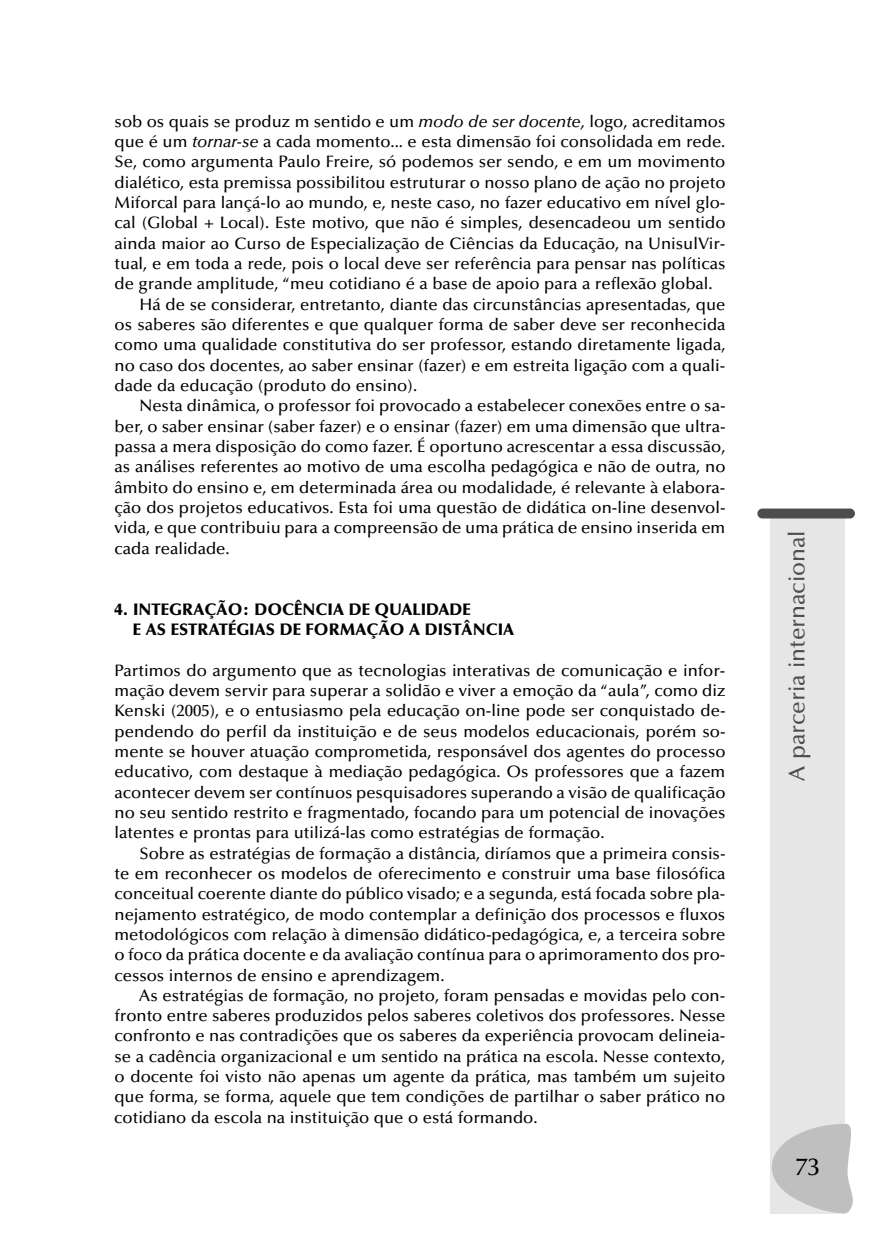
<style>
.page{position:relative;width:869px;height:1241px;background:#fff}
.page>*{position:absolute;margin:0;border:0;box-sizing:border-box;transform-origin:0 0}
.t1{font:500 24.5px "Optima";color:#000}
.t2{font:500 22.75px "Optima";color:#4d4d4d}
.t3{font:500 16.62px "Optima";color:#000}
.t4{font:900 16.62px/20.3px "Optima";color:#000}
.s1{font-style:italic}
</style>
<div class="page">
<div style="left:770px;top:516px;width:74px;height:697px;background:#e6e6e6"></div>
<div style="left:757px;top:508px;width:97px;height:10px;background:#4d4d4d;border-radius:5px"></div>
<svg style="left:772px;top:1123px;width:81px;height:89px"></svg>
<p class="t3" style="left:115px;top:115px;width:612px">sob os quais se produz m sentido e um <span class="s1">modo de ser docente,</span> logo, acreditamos</p>
<p class="t3" style="left:115px;top:135px;width:612px">que é um <span class="s1">tornar-se</span> a cada momento... e esta dimensão foi consolidada em rede.</p>
<p class="t3" style="left:115px;top:155px;width:612px">Se, como argumenta Paulo Freire, só podemos ser sendo, e em um movimento</p>
<p class="t3" style="left:115px;top:175px;width:612px">dialético, esta premissa possibilitou estruturar o nosso plano de ação no projeto</p>
<p class="t3" style="left:115px;top:196px;width:612px">Miforcal para lançá-lo ao mundo, e, neste caso, no fazer educativo em nível glo-</p>
<p class="t3" style="left:115px;top:216px;width:612px">cal (Global + Local). Este motivo, que não é simples, desencadeou um sentido</p>
<p class="t3" style="left:115px;top:236px;width:612px">ainda maior ao Curso de Especialização de Ciências da Educação, na UnisulVir-</p>
<p class="t3" style="left:115px;top:257px;width:612px">tual, e em toda a rede, pois o local deve ser referência para pensar nas políticas</p>
<p class="t3" style="left:115px;top:277px;width:599px">de grande amplitude, “meu cotidiano é a base de apoio para a reflexão global.</p>
<p class="t3" style="left:139px;top:297px;width:587px">Há de se considerar, entretanto, diante das circunstâncias apresentadas, que</p>
<p class="t3" style="left:115px;top:318px;width:612px">os saberes são diferentes e que qualquer forma de saber deve ser reconhecida</p>
<p class="t3" style="left:115px;top:338px;width:612px">como uma qualidade constitutiva do ser professor, estando diretamente ligada,</p>
<p class="t3" style="left:115px;top:358px;width:612px">no caso dos docentes, ao saber ensinar (fazer) e em estreita ligação com a quali-</p>
<p class="t3" style="left:115px;top:379px;width:304px">dade da educação (produto do ensino).</p>
<p class="t3" style="left:139px;top:399px;width:587px">Nesta dinâmica, o professor foi provocado a estabelecer conexões entre o sa-</p>
<p class="t3" style="left:115px;top:419px;width:612px">ber, o saber ensinar (saber fazer) e o ensinar (fazer) em uma dimensão que ultra-</p>
<p class="t3" style="left:115px;top:440px;width:612px">passa a mera disposição do como fazer. É oportuno acrescentar a essa discussão,</p>
<p class="t3" style="left:115px;top:460px;width:612px">as análises referentes ao motivo de uma escolha pedagógica e não de outra, no</p>
<p class="t3" style="left:115px;top:480px;width:612px">âmbito do ensino e, em determinada área ou modalidade, é relevante à elabora-</p>
<p class="t3" style="left:115px;top:501px;width:612px">ção dos projetos educativos. Esta foi uma questão de didática on-line desenvol-</p>
<p class="t3" style="left:115px;top:521px;width:612px">vida, e que contribuiu para a compreensão de uma prática de ensino inserida em</p>
<p class="t3" style="left:115px;top:541px;width:116px">cada realidade.</p>
<p class="t4" style="left:133px;top:600px;width:383px;text-indent:-18px">4. INTEGRAÇÃO: DOCÊNCIA DE QUALIDADE<br>E AS ESTRATÉGIAS DE FORMAÇÃO A DISTÂNCIA</p>
<p class="t3" style="left:115px;top:663px;width:612px">Partimos do argumento que as tecnologias interativas de comunicação e infor-</p>
<p class="t3" style="left:115px;top:683px;width:612px">mação devem servir para superar a solidão e viver a emoção da “aula”, como diz</p>
<p class="t3" style="left:115px;top:704px;width:612px">Kenski (2005), e o entusiasmo pela educação on-line pode ser conquistado de-</p>
<p class="t3" style="left:115px;top:724px;width:612px">pendendo do perfil da instituição e de seus modelos educacionais, porém so-</p>
<p class="t3" style="left:115px;top:744px;width:612px">mente se houver atuação comprometida, responsável dos agentes do processo</p>
<p class="t3" style="left:115px;top:765px;width:612px">educativo, com destaque à mediação pedagógica. Os professores que a fazem</p>
<p class="t3" style="left:115px;top:785px;width:612px">acontecer devem ser contínuos pesquisadores superando a visão de qualificação</p>
<p class="t3" style="left:115px;top:805px;width:612px">no seu sentido restrito e fragmentado, focando para um potencial de inovações</p>
<p class="t3" style="left:114px;top:826px;width:491px">latentes e prontas para utilizá-las como estratégias de formação.</p>
<p class="t3" style="left:139px;top:846px;width:587px">Sobre as estratégias de formação a distância, diríamos que a primeira consis-</p>
<p class="t3" style="left:114px;top:866px;width:612px">te em reconhecer os modelos de oferecimento e construir uma base filosófica</p>
<p class="t3" style="left:114px;top:886px;width:612px">conceitual coerente diante do público visado; e a segunda, está focada sobre pla-</p>
<p class="t3" style="left:114px;top:907px;width:612px">nejamento estratégico, de modo contemplar a definição dos processos e fluxos</p>
<p class="t3" style="left:114px;top:927px;width:612px">metodológicos com relação à dimensão didático-pedagógica, e, a terceira sobre</p>
<p class="t3" style="left:114px;top:947px;width:612px">o foco da prática docente e da avaliação contínua para o aprimoramento dos pro-</p>
<p class="t3" style="left:114px;top:968px;width:331px">cessos internos de ensino e aprendizagem.</p>
<p class="t3" style="left:139px;top:988px;width:587px">As estratégias de formação, no projeto, foram pensadas e movidas pelo con-</p>
<p class="t3" style="left:114px;top:1008px;width:612px">fronto entre saberes produzidos pelos saberes coletivos dos professores. Nesse</p>
<p class="t3" style="left:114px;top:1029px;width:612px">confronto e nas contradições que os saberes da experiência provocam delineia-</p>
<p class="t3" style="left:114px;top:1049px;width:612px">se a cadência organizacional e um sentido na prática na escola. Nesse contexto,</p>
<p class="t3" style="left:114px;top:1069px;width:612px">o docente foi visto não apenas um agente da prática, mas também um sujeito</p>
<p class="t3" style="left:114px;top:1090px;width:612px">que forma, se forma, aquele que tem condições de partilhar o saber prático no</p>
<p class="t3" style="left:114px;top:1110px;width:424px">cotidiano da escola na instituição que o está formando.</p>
<p class="t2" style="left:787px;top:780px;width:252px;rotate:-90deg">A parceria internacional</p>
<p class="t1" style="left:795px;top:1156px;width:26px">73</p>
</div>
